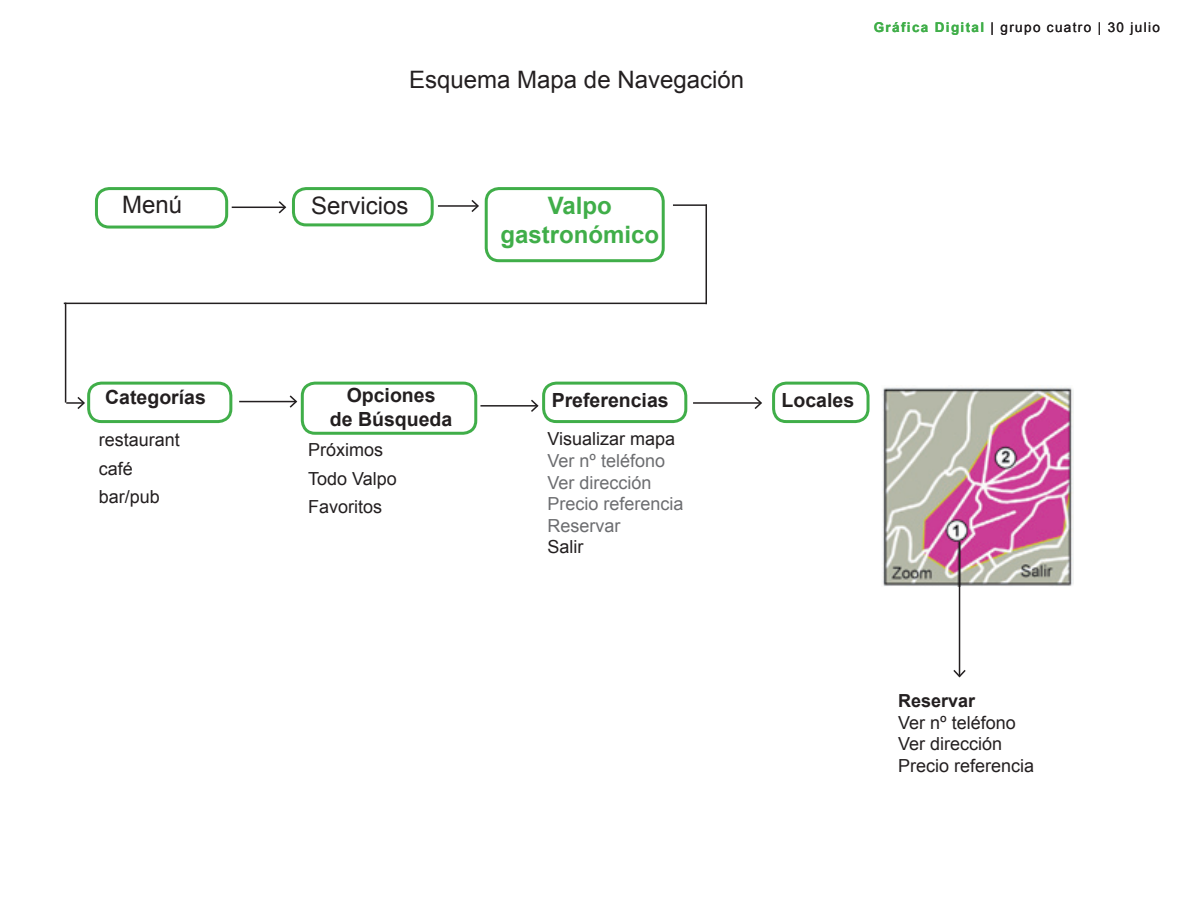
<style>
.page{position:relative;width:1188px;height:918px;background:#fff}
.page>*{position:absolute;margin:0;border:0;box-sizing:border-box;transform-origin:0 0}
.t1{font:24px "Arial";color:#231f20}
.t2{font:700 24px/28.8px "Arial";color:#40ae49;text-align:center}
.t3{font:700 19.5px/24px "Arial";color:#231f20;text-align:center}
.t4{font:18px/28.5px "Arial";color:#231f20}
.t5{font:18px/21.6px "Arial";color:#6c6d70}
.t6{font:700 18px "Arial";color:#231f20}
.t7{font:13.5px "Arial";letter-spacing:.1em;color:#231f20}
.s1{font-weight:700;color:#40ae49}
</style>
<div class="page">
<svg style="left:95px;top:187px;width:134px;height:40px"></svg>
<hr style="left:232px;top:207px;width:53px;height:1px;background:#231f20">
<svg style="left:277px;top:187px;width:157px;height:38px"></svg>
<hr style="left:438px;top:205px;width:40px;height:2px;background:#231f20">
<svg style="left:470px;top:187px;width:195px;height:74px"></svg>
<hr style="left:673px;top:204px;width:34px;height:2px;background:#231f20">
<hr style="left:706px;top:205px;width:1px;height:99px;background:#231f20">
<hr style="left:64px;top:303px;width:643px;height:1px;background:#231f20">
<hr style="left:65px;top:303px;width:1px;height:100px;background:#231f20">
<svg style="left:66px;top:380px;width:167px;height:42px"></svg>
<hr style="left:239px;top:401px;width:57px;height:1px;background:#231f20">
<svg style="left:288px;top:381px;width:190px;height:52px"></svg>
<hr style="left:480px;top:405px;width:57px;height:2px;background:#231f20">
<svg style="left:529px;top:381px;width:159px;height:41px"></svg>
<img style="left:882px;top:387px;width:192px;height:200px">
<svg style="left:772px;top:381px;width:98px;height:41px"></svg>
<hr style="left:693px;top:402px;width:68px;height:2px;background:#231f20">
<svg style="left:753px;top:397px;width:9px;height:12px"></svg>
<hr style="left:959px;top:542px;width:1px;height:134px;background:#231f20">
<svg style="left:953px;top:668px;width:13px;height:10px"></svg>
<h1 class="t1" style="left:409px;top:64px;width:336px">Esquema Mapa de Navegación</h1>
<h1 class="t1" style="left:122px;top:189px;width:62px">Menú</h1>
<h1 class="t1" style="left:311px;top:190px;width:99px">Servicios</h1>
<h1 class="t2" style="left:501px;top:192px;width:160px">Valpo gastronómico</h1>
<p class="t7" style="left:874px;top:19px;width:288px"><span class="s1">Gráfica Digital</span> | grupo cuatro | 30 julio</p>
<p class="t3" style="left:105px;top:386px;width:102px">Categorías</p>
<p class="t4" style="left:99px;top:426px;width:83px">restaurant café bar/pub</p>
<p class="t3" style="left:330px;top:384px;width:124px">Opciones<br>de Búsqueda</p>
<p class="t4" style="left:308px;top:436px;width:90px">Próximos<br>Todo Valpo<br>Favoritos</p>
<p class="t3" style="left:552px;top:389px;width:119px">Preferencias</p>
<p class="t4" style="left:547px;top:425px;width:129px">Visualizar mapa</p>
<p class="t5" style="left:547px;top:450px;width:138px">Ver nº teléfono<br>Ver dirección<br>Precio referencia<br>Reservar</p>
<p class="t4" style="left:547px;top:533px;width:37px">Salir</p>
<p class="t3" style="left:782px;top:389px;width:74px">Locales</p>
<p class="t6" style="left:898px;top:689px;width:79px">Reservar</p>
<p class="t4" style="left:898px;top:712px;width:138px;line-height:21.6px">Ver nº teléfono<br>Ver dirección<br>Precio referencia</p>
</div>
